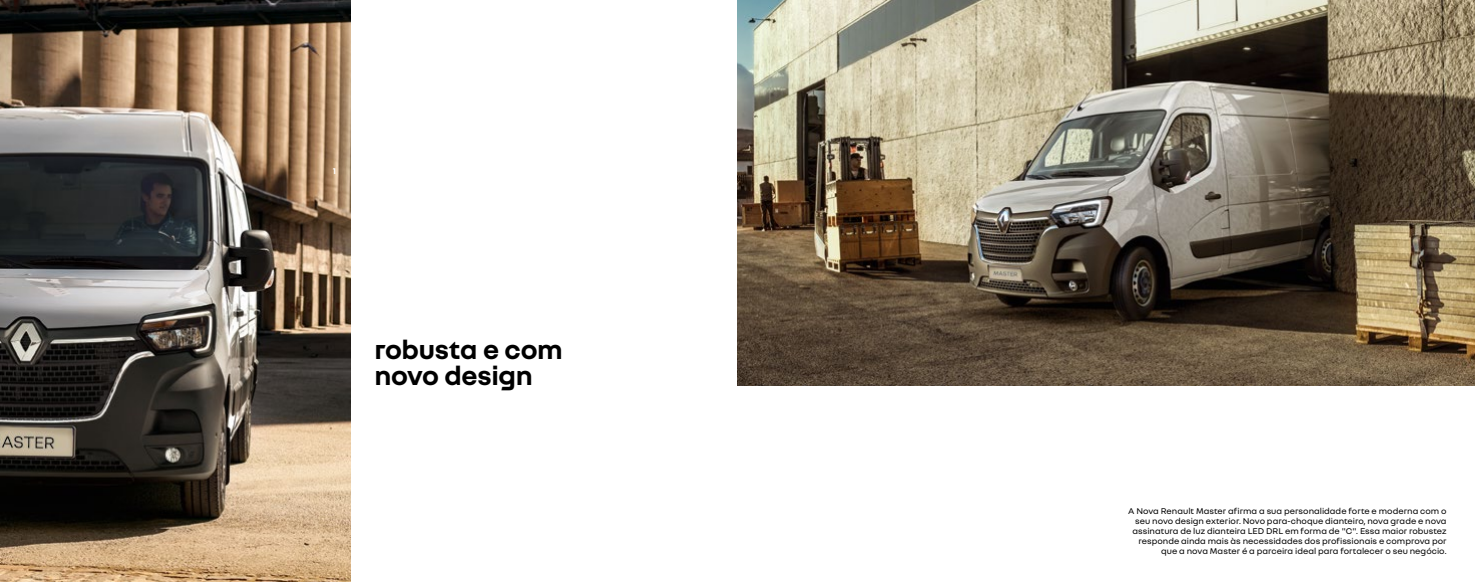
<style>
.page{position:relative;width:1475px;height:582px;background:#fff}
.page>*{position:absolute;margin:0;border:0;box-sizing:border-box;transform-origin:0 0}
.t1{font:700 28px/25.6px "Nouvel R";letter-spacing:-.01em;color:#000}
.t2{font:9px/10px "Nouvel R";color:#000;text-align:right}
.t3{font:700 9px "Nouvel R";color:#fff}
</style>
<div class="page">
<img style="left:0;top:0;width:350px;height:581px">
<img style="left:737px;top:0;width:737px;height:385px">
<p class="t3" style="left:333px;top:165px;width:5px">1</p>
<h1 class="t1" style="left:374px;top:335px;width:190px">robusta e com novo design</h1>
<p class="t2" style="left:1127px;top:504px;width:320px">A Nova Renault Master afirma a sua personalidade forte e moderna com o seu novo design exterior. Novo para-choque dianteiro, nova grade e nova assinatura de luz dianteira LED DRL em forma de "C". Essa maior robustez responde ainda mais às necessidades dos profissionais e comprova por que a nova Master é a parceira ideal para fortalecer o seu negócio.</p>
</div>
